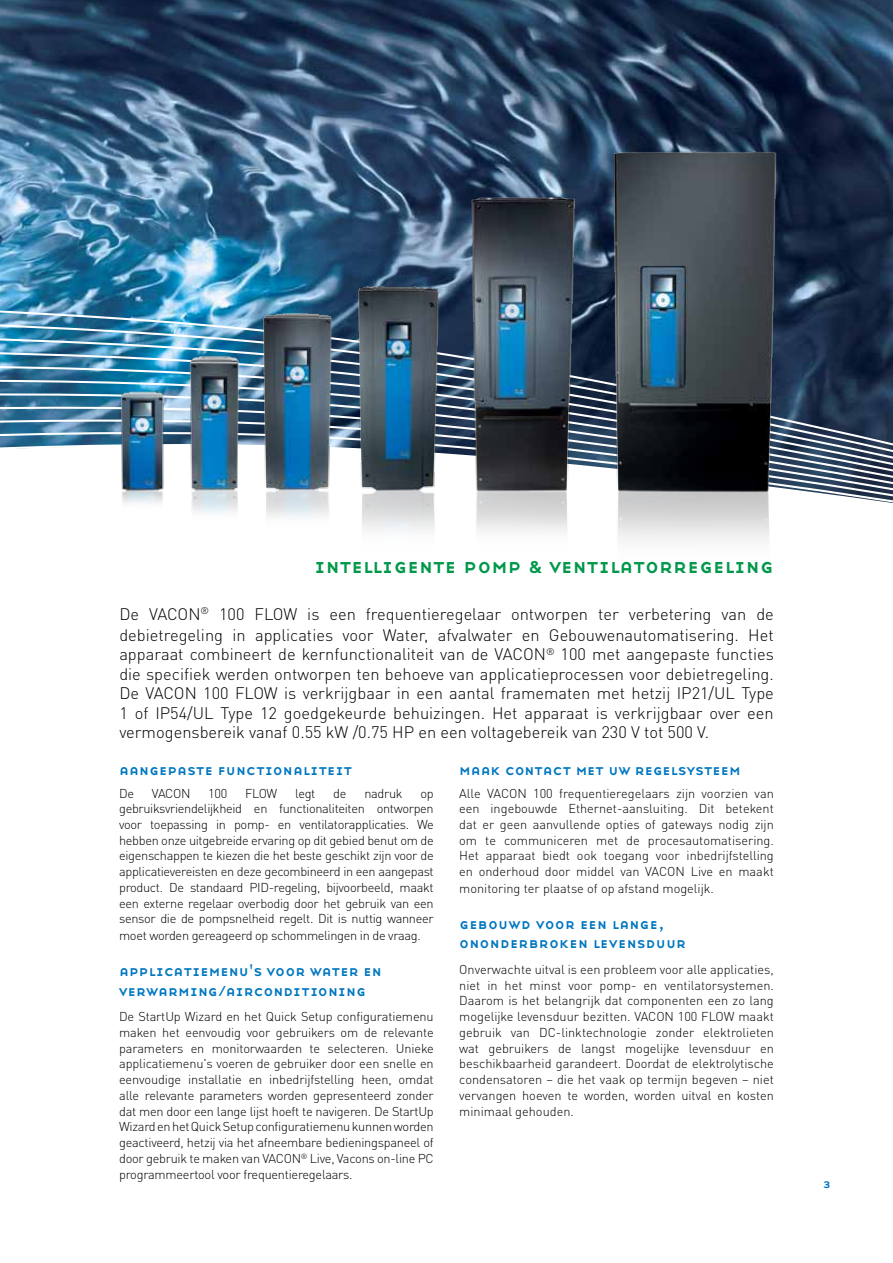
<style>
.page{position:relative;width:893px;height:1263px;background:#fff}
.page>*{position:absolute;margin:0;border:0;box-sizing:border-box;transform-origin:0 0}
.t1{font:21px "Base Nine SC";color:#00984a}
.t2{font:300 16.5px/19.5px "DIN Pro";color:#000}
.t3{font:15px/19.5px "Base Nine SC";letter-spacing:.005em;color:#0077c1}
.t4{font:300 12.75px/15.8px "DIN Pro";letter-spacing:-.02em;color:#000;text-align:justify}
.t5{font:12.75px "Base Nine SC";color:#0077c1}
.s1{font-family:"DIN Pro";font-weight:700;font-size:16.8px}
</style>
<div class="page">
<img style="left:0;top:0;width:893px;height:503px">
<img style="left:49px;top:78px;width:829px;height:463px">
<h1 class="t1" style="left:314px;top:551px;width:461px">intelligente pomp <span class="s1">&amp;</span> ventilatorregeling</h1>
<p class="t2" style="left:119px;top:602px;width:656px;line-height:21px">De VACON<sup>®</sup> 100 FLOW is een frequentieregelaar ontworpen ter verbetering van de debietregeling in applicaties voor Water, afvalwater en Gebouwenautomatisering. Het</p>
<p class="t2" style="left:119px;top:643px;width:656px;text-align:justify">apparaat combineert de kernfunctionaliteit van de VACON<sup>®</sup> 100 met aangepaste functies die specifiek werden ontworpen ten behoeve van applicatieprocessen voor debietregeling.<br>De VACON 100 FLOW is verkrijgbaar in een aantal framematen met hetzij IP21/UL Type 1 of IP54/UL Type 12 goedgekeurde behuizingen. Het apparaat is verkrijgbaar over een vermogensbereik vanaf 0.55 kW /0.75 HP en een voltagebereik van 230 V tot 500 V.</p>
<p class="t3" style="left:119px;top:760px;width:235px">aangepaste functionaliteit</p>
<p class="t4" style="left:119px;top:784px;width:16px">De</p>
<p class="t4" style="left:152px;top:784px;width:40px">VACON</p>
<p class="t4" style="left:208px;top:784px;width:21px">100</p>
<p class="t4" style="left:245px;top:784px;width:34px">FLOW</p>
<p class="t4" style="left:295px;top:784px;width:22px">legt</p>
<p class="t4" style="left:333px;top:784px;width:15px">de</p>
<p class="t4" style="left:364px;top:784px;width:40px">nadruk</p>
<p class="t4" style="left:119px;top:784px;width:316px;text-indent:301px">op gebruiksvriendelijkheid en functionaliteiten ontworpen voor toepassing in pomp- en ventilatorapplicaties. We hebben onze uitgebreide ervaring op dit gebied benut om de eigenschappen te kiezen die het beste geschikt zijn voor de applicatievereisten en deze gecombineerd in een aangepast product. De standaard PID-regeling, bijvoorbeeld, maakt een externe regelaar overbodig door het gebruik van een sensor die de pompsnelheid regelt. Dit is nuttig wanneer moet worden gereageerd op schommelingen in de vraag.</p>
<p class="t3" style="left:119px;top:961px;width:264px">applicatiemenu's voor water en verwarming/airconditioning</p>
<p class="t4" style="left:119px;top:1007px;width:316px">De StartUp Wizard en het Quick Setup configuratiemenu maken het eenvoudig voor gebruikers om de relevante parameters en monitorwaarden te selecteren. Unieke applicatiemenu's voeren de gebruiker door een snelle en eenvoudige installatie en inbedrijfstelling heen, omdat alle relevante parameters worden gepresenteerd zonder dat men door een lange lijst hoeft te navigeren. De StartUp Wizard en het Quick Setup configuratiemenu kunnen worden geactiveerd, hetzij via het afneembare bedieningspaneel of door gebruik te maken van VACON<sup>®</sup> Live, Vacons on-line PC programmeertool voor frequentieregelaars.</p>
<p class="t3" style="left:459px;top:760px;width:283px">maak contact met uw regelsysteem</p>
<p class="t4" style="left:459px;top:784px;width:316px">Alle VACON 100 frequentieregelaars zijn voorzien van een ingebouwde Ethernet-aansluiting. Dit betekent dat er geen aanvullende opties of gateways nodig zijn om te communiceren met de procesautomatisering.<br>Het apparaat biedt ook toegang voor inbedrijfstelling en onderhoud door middel van VACON Live en maakt monitoring ter plaatse of op afstand mogelijk.</p>
<p class="t3" style="left:459px;top:914px;width:228px">gebouwd voor een lange, ononderbroken levensduur</p>
<p class="t4" style="left:459px;top:960px;width:316px">Onverwachte uitval is een probleem voor alle applicaties, niet in het minst voor pomp- en ventilatorsystemen.<br>Daarom is het belangrijk dat componenten een zo lang mogelijke levensduur bezitten. VACON 100 Flow maakt gebruik van DC-linktechnologie zonder elektrolieten wat gebruikers de langst mogelijke levensduur en beschikbaarheid garandeert. Doordat de elektrolytische condensatoren – die het vaak op termijn begeven – niet vervangen hoeven te worden, worden uitval en kosten minimaal gehouden.</p>
<p class="t5" style="left:823px;top:1174px;width:10px">3</p>
</div>
